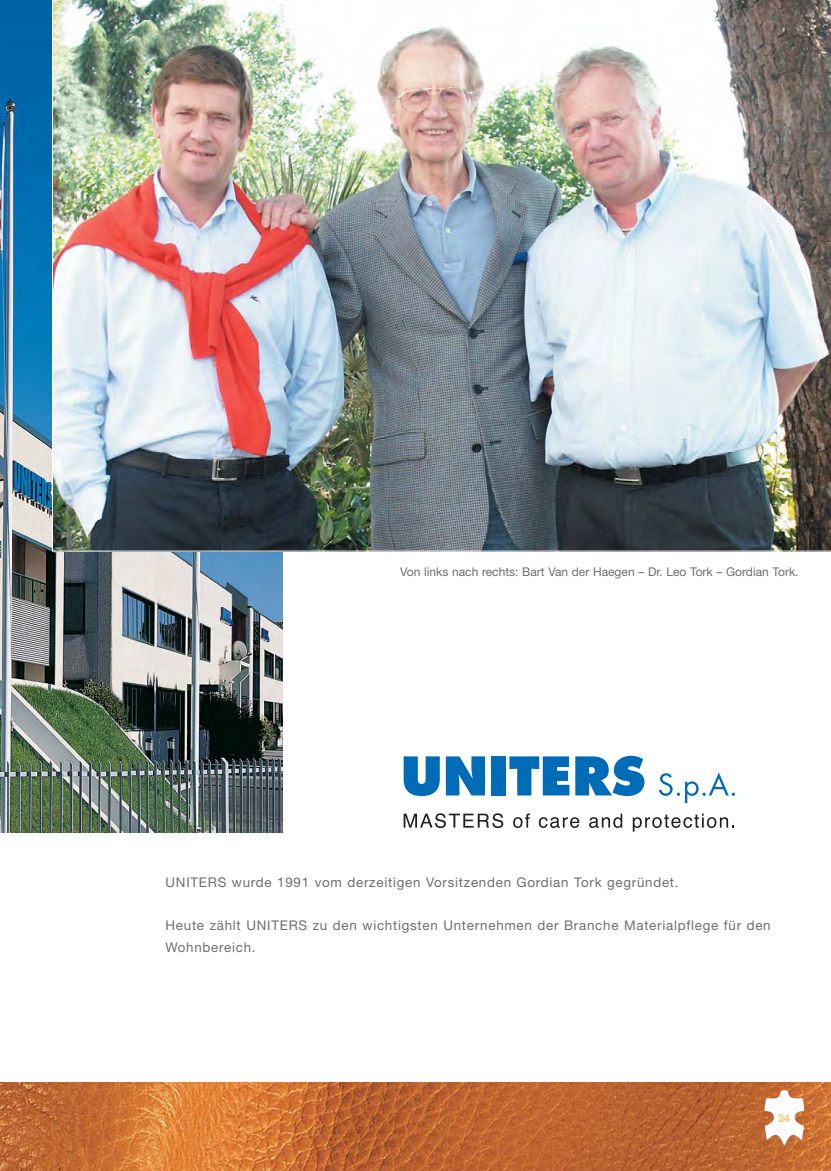
<style>
.page{position:relative;width:831px;height:1171px;background:#fff}
.page>*{position:absolute;margin:0;border:0;box-sizing:border-box;transform-origin:0 0}
.t1{font:13.35px/21.3px "Helvetica Neue";letter-spacing:.055em;color:#6c6e70}
.t2{font:12px "Helvetica Neue";color:#6c6e70}
.t3{font:500 10.65px "Helvetica Neue";color:#fdbc5f}
</style>
<div class="page">
<img style="left:0;top:1082px;width:831px;height:89px">
<svg style="left:764px;top:1090px;width:40px;height:55px"></svg>
<svg style="left:404px;top:756px;width:36px;height:40px"></svg>
<svg style="left:446px;top:756px;width:39px;height:39px;background:#2b83c2"></svg>
<div style="left:491px;top:756px;width:14px;height:39px;background:#006bb6"></div>
<svg style="left:509px;top:756px;width:60px;height:39px"></svg>
<svg style="left:575px;top:756px;width:69px;height:40px"></svg>
<svg style="left:659px;top:772px;width:76px;height:31px"></svg>
<svg style="left:404px;top:813px;width:99px;height:15px"></svg>
<svg style="left:513px;top:813px;width:17px;height:15px"></svg>
<svg style="left:539px;top:817px;width:40px;height:11px"></svg>
<svg style="left:589px;top:813px;width:33px;height:15px"></svg>
<svg style="left:633px;top:813px;width:101px;height:18px"></svg>
<img style="left:0;top:0;width:283px;height:832px">
<img style="left:52px;top:0;width:779px;height:551px">
<p class="t2" style="left:400px;top:567px;width:400px">Von links nach rechts: Bart Van der Haegen – Dr. Leo Tork – Gordian Tork.</p>
<p class="t1" style="left:166px;top:873px;width:514px">UNITERS wurde 1991 vom derzeitigen Vorsitzenden Gordian Tork gegründet.</p>
<p class="t1" style="left:166px;top:916px;width:607px">Heute zählt UNITERS zu den wichtigsten Unternehmen der Branche Materialpflege für den<br>Wohnbereich.</p>
<p class="t3" style="left:778px;top:1114px;width:13px">34</p>
</div>
